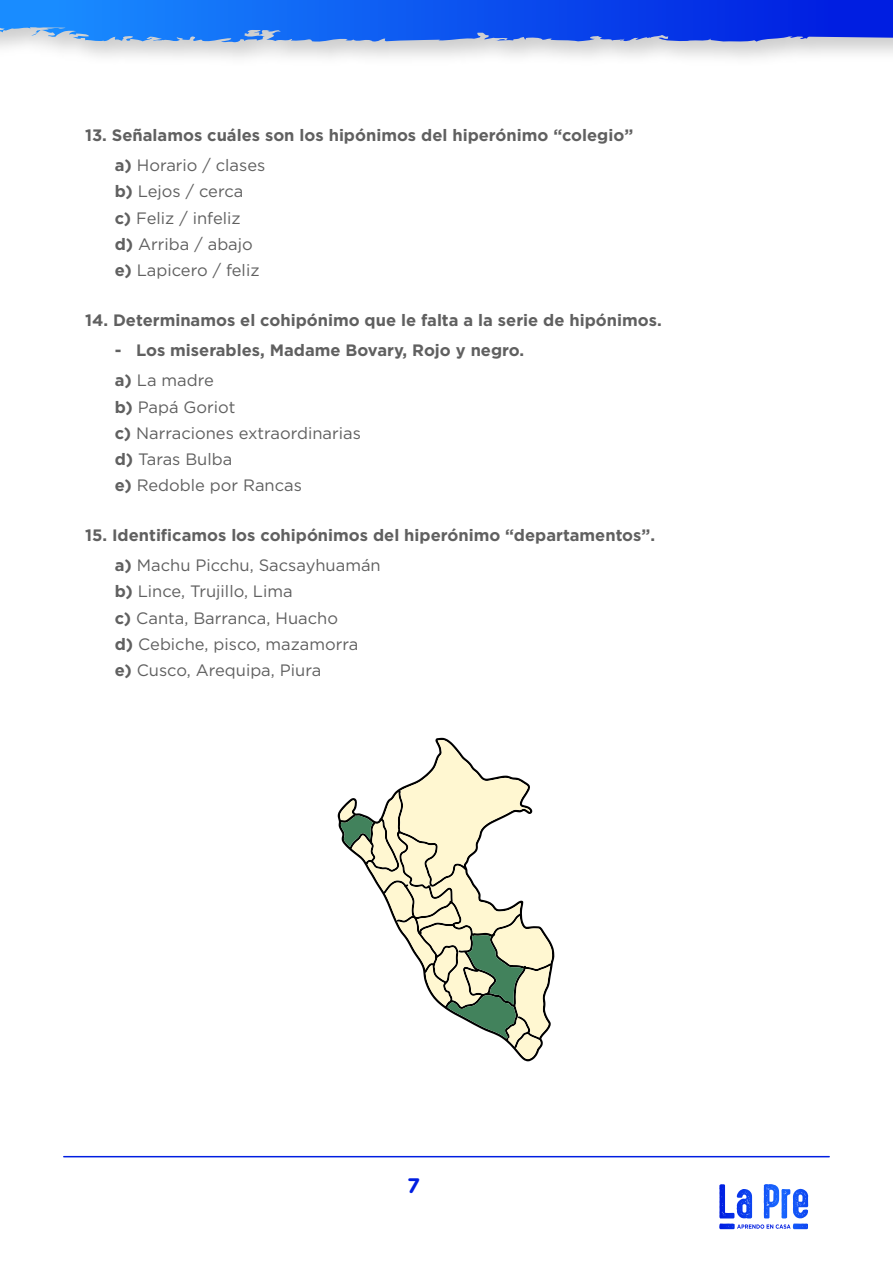
<style>
.page{position:relative;width:893px;height:1263px;background:#fff}
.page>*{position:absolute;margin:0;border:0;box-sizing:border-box;transform-origin:0 0}
.t1{font:700 21px "Gotham Rounded";color:#001ee1}
.t2{font:700 16.5px/30.5px "Gotham";color:#606060}
.t3{font:16.5px/26.2px "Gotham";color:#606060}
.s1{font-weight:400}
.s2{font-weight:700}
</style>
<div class="page">
<img style="left:0;top:0;width:893px;height:58px">
<svg style="left:0;top:0;width:373px;height:43px;background:#2d84f4"></svg>
<hr style="left:64px;top:1156px;width:765px;height:1px;background:#001ee1">
<svg style="left:737px;top:1224px;width:54px;height:5px"></svg>
<svg style="left:764px;top:1184px;width:15px;height:34px"></svg>
<svg style="left:339px;top:740px;width:213px;height:319px"></svg>
<p class="t2" style="left:115px;top:120px;width:520px;text-indent:-30px">13. Señalamos cuáles son los hipónimos del hiperónimo “colegio” a) <span class="s1">Horario / clases</span></p>
<p class="t3" style="left:115px;top:178px;width:146px"><span class="s2">b)</span> Lejos / cerca <span class="s2">c)</span> Feliz / infeliz <span class="s2">d)</span> Arriba / abajo <span class="s2">e)</span> Lapicero / feliz</p>
<p class="t2" style="left:85px;top:304px;width:578px">14. Determinamos el cohipónimo que le falta a la serie de hipónimos.</p>
<p class="t2" style="left:115px;top:335px;width:411px">- Los miserables, Madame Bovary, Rojo y negro. a) <span class="s1">La madre</span></p>
<p class="t3" style="left:115px;top:393px;width:248px"><span class="s2">b)</span> Papá Goriot<br><span class="s2">c)</span> Narraciones extraordinarias <span class="s2">d)</span> Taras Bulba<br><span class="s2">e)</span> Redoble por Rancas</p>
<p class="t2" style="left:115px;top:519px;width:542px;text-indent:-30px">15. Identificamos los cohipónimos del hiperónimo “departamentos”. a) <span class="s1">Machu Picchu, Sacsayhuamán</span></p>
<p class="t3" style="left:115px;top:578px;width:245px"><span class="s2">b)</span> Lince, Trujillo, Lima<br><span class="s2">c)</span> Canta, Barranca, Huacho <span class="s2">d)</span> Cebiche, pisco, mazamorra <span class="s2">e)</span> Cusco, Arequipa, Piura</p>
<p class="t1" style="left:407px;top:1170px;width:14px">7</p>
</div>
